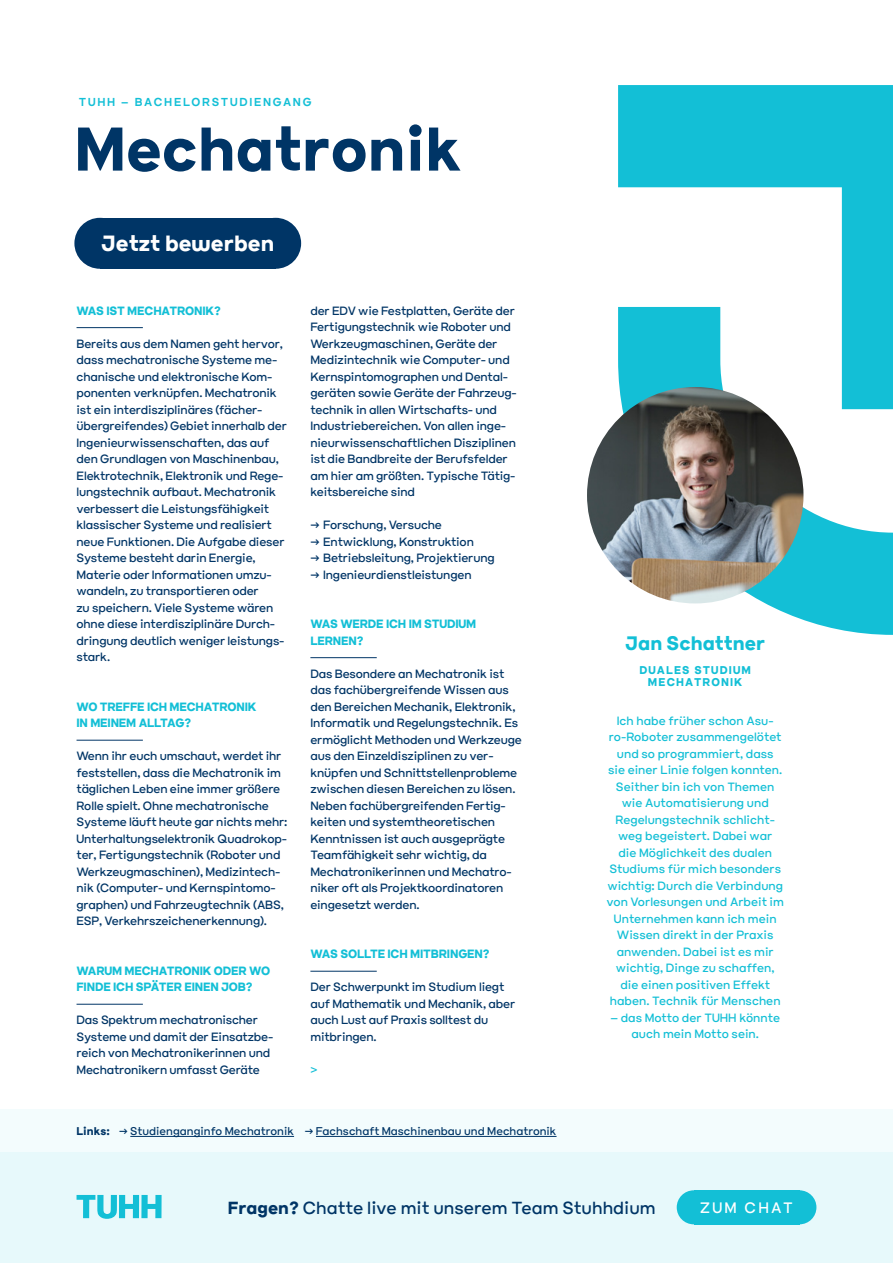
<style>
.page{position:relative;width:893px;height:1263px;background:#fff}
.page>*{position:absolute;margin:0;border:0;box-sizing:border-box;transform-origin:0 0}
.t1{font:700 61.5px "Lunettes";color:#003566}
.t2{font:700 22.05px "Lunettes";color:#fff}
.t3{font:700 19.5px "Lunettes";color:#13bfd6}
.t4{font:17.55px "Lunettes";color:#003566}
.t5{font:15.15px "Lunettes";letter-spacing:.15em;color:#fff}
.t6{font:12px/16.5px "Lunettes";letter-spacing:-.015em;color:#003566}
.t7{font:12px/16.5px "Lunettes";color:#13bfd6;text-align:center}
.t8{font:700 12px/16.5px "Lunettes";letter-spacing:-.015em;color:#13bfd6}
.t9{font:600 11.55px "Lunettes";letter-spacing:.15em;color:#13bfd6}
.t10{font:11.25px "Lunettes";color:#003566}
.t11{font:700 11.25px/12px "Lunettes";letter-spacing:.1em;color:#13bfd6;text-align:center}
.t12{font:700 11.25px "Lunettes";color:#003566}
.s1{font-weight:700}
</style>
<div class="page">
<div style="left:0;top:1152px;width:893px;height:110px;background:#e7f9fb"></div>
<div style="left:0;top:1109px;width:893px;height:43px;background:#f3fcfd"></div>
<svg style="left:77px;top:1195px;width:85px;height:24px"></svg>
<div style="left:677px;top:1190px;width:34px;height:34px;background:#13bfd6;border-radius:50%"></div>
<div style="left:782px;top:1190px;width:34px;height:34px;background:#13bfd6;border-radius:50%"></div>
<div style="left:694px;top:1190px;width:105px;height:34px;background:#13bfd6"></div>
<div style="left:74px;top:218px;width:51px;height:51px;background:#003566;border-radius:50%"></div>
<div style="left:250px;top:218px;width:51px;height:51px;background:#003566;border-radius:50%"></div>
<div style="left:100px;top:218px;width:176px;height:51px;background:#003566"></div>
<svg style="left:618px;top:85px;width:275px;height:550px;fill:#13bfd6"></svg>
<hr style="left:77px;top:327px;width:66px;height:1px;background:#003566">
<hr style="left:77px;top:740px;width:66px;height:1px;background:#003566">
<hr style="left:77px;top:1004px;width:66px;height:1px;background:#003566">
<hr style="left:310px;top:657px;width:67px;height:1px;background:#003566">
<hr style="left:310px;top:971px;width:67px;height:1px;background:#003566">
<img style="left:587px;top:387px;width:216px;height:216px;border-radius:108px">
<hr style="left:130px;top:1136px;width:164px;height:1px;background:#003566">
<hr style="left:316px;top:1136px;width:241px;height:1px;background:#003566">
<p class="t9" style="left:79px;top:94px;width:234px">TUHH – BACHELORSTUDIENGANG</p>
<h1 class="t1" style="left:74px;top:107px;width:390px">Mechatronik</h1>
<h2 class="t2" style="left:101px;top:228px;width:174px">Jetzt bewerben</h2>
<p class="t8" style="left:77px;top:302px;width:146px">WAS IST MECHATRONIK?</p>
<p class="t6" style="left:77px;top:335px;width:212px">Bereits aus dem Namen geht hervor, dass mechatronische Systeme me&shy;chanische und elektronische Kom&shy;ponenten verknüpfen. Mechatronik ist ein interdisziplinäres (fächer&shy;übergreifendes) Gebiet innerhalb der Ingenieurwissenschaften, das auf den Grundlagen von Maschinenbau, Elektrotechnik, Elektronik und Rege&shy;lungstechnik aufbaut. Mechatronik verbessert die Leistungsfähigkeit klassischer Systeme und realisiert neue Funktionen. Die Aufgabe dieser Systeme besteht darin Energie, Materie oder Informationen umzu&shy;wandeln, zu transportieren oder<br>zu speichern. Viele Systeme wären ohne diese interdisziplinäre Durch&shy;dringung deutlich weniger leistungs&shy;stark.</p>
<p class="t8" style="left:77px;top:698px;width:182px">WO TREFFE ICH MECHATRONIK<br>IN MEINEM ALLTAG?</p>
<p class="t6" style="left:77px;top:747px;width:212px">Wenn ihr euch umschaut, werdet ihr feststellen, dass die Mechatronik im täglichen Leben eine immer größere Rolle spielt. Ohne mechatronische Systeme läuft heute gar nichts mehr:<br>Unterhaltungselektronik Quadrokop&shy;ter, Fertigungstechnik (Roboter und Werkzeugmaschinen), Medizintech&shy;nik (Computer- und Kernspintomo&shy;graphen) und Fahrzeugtechnik (ABS, ESP, Verkehrszeichenerkennung).</p>
<p class="t8" style="left:77px;top:962px;width:195px">WARUM MECHATRONIK ODER WO<br>FINDE ICH SPÄTER EINEN JOB?</p>
<p class="t6" style="left:77px;top:1011px;width:198px">Das Spektrum mechatronischer<br>Systeme und damit der Einsatzbe&shy;reich von Mechatronikerinnen und<br>Mechatronikern umfasst Geräte</p>
<p class="t6" style="left:310px;top:302px;width:208px">der EDV wie Festplatten, Geräte der Fertigungstechnik wie Roboter und Werkzeugmaschinen, Geräte der Medizintechnik wie Computer- und Kernspintomographen und Dental&shy;geräten sowie Geräte der Fahrzeug&shy;technik in allen Wirtschafts- und Industriebereichen. Von allen inge&shy;nieurwissenschaftlichen Disziplinen ist die Bandbreite der Berufsfelder am hier am größten. Typische Tätig&shy;keitsbereiche sind</p>
<p class="t6" style="left:310px;top:516px;width:133px">→ Forschung, Versuche</p>
<p class="t6" style="left:310px;top:533px;width:165px">→ Entwicklung, Konstruktion</p>
<p class="t6" style="left:310px;top:549px;width:186px">→ Betriebsleitung, Projektierung</p>
<p class="t6" style="left:310px;top:566px;width:163px">→ Ingenieurdienstleistungen</p>
<p class="t8" style="left:310px;top:615px;width:167px">WAS WERDE ICH IM STUDIUM<br>LERNEN?</p>
<p class="t6" style="left:310px;top:665px;width:213px">Das Besondere an Mechatronik ist das fachübergreifende Wissen aus den Bereichen Mechanik, Elektronik, Informatik und Regelungstechnik. Es ermöglicht Methoden und Werkzeuge aus den Einzeldisziplinen zu ver&shy;knüpfen und Schnittstellenprobleme zwischen diesen Bereichen zu lösen.<br>Neben fachübergreifenden Fertig&shy;keiten und systemtheoretischen Kenntnissen ist auch ausgeprägte Teamfähigkeit sehr wichtig, da Mechatronikerinnen und Mechatro&shy;niker oft als Projektkoordinatoren eingesetzt werden.</p>
<p class="t8" style="left:310px;top:945px;width:181px">WAS SOLLTE ICH MITBRINGEN?</p>
<p class="t6" style="left:310px;top:978px;width:206px">Der Schwerpunkt im Studium liegt auf Mathematik und Mechanik, aber auch Lust auf Praxis solltest du mitbringen.</p>
<p class="t7" style="left:310px;top:1061px;width:9px">&gt;</p>
<p class="t12" style="left:77px;top:1124px;width:35px">Links:</p>
<p class="t10" style="left:119px;top:1124px;width:439px">→ Studienganginfo Mechatronik → Fachschaft Maschinenbau und Mechatronik</p>
<h3 class="t3" style="left:625px;top:630px;width:141px">Jan Schattner</h3>
<p class="t11" style="left:639px;top:664px;width:113px">DUALES STUDIUM<br>MECHATRONIK</p>
<p class="t7" style="left:606px;top:712px;width:179px">Ich habe früher schon Asu&shy;ro-Roboter zusammengelötet und so programmiert, dass<br>sie einer Linie folgen konnten.<br>Seither bin ich von Themen wie Automatisierung und<br>Regelungstechnik schlicht&shy;weg begeistert. Dabei war<br>die Möglichkeit des dualen<br>Studiums für mich besonders wichtig: Durch die Verbindung von Vorlesungen und Arbeit im<br>Unternehmen kann ich mein<br>Wissen direkt in der Praxis anwenden. Dabei ist es mir wichtig, Dinge zu schaffen, die einen positiven Effekt haben. Technik für Menschen</p>
<p class="t7" style="left:610px;top:1009px;width:171px">– das Motto der TUHH könnte auch mein Motto sein.</p>
<h3 class="t4" style="left:228px;top:1196px;width:429px"><span class="s1">Fragen?</span> Chatte live mit unserem Team Stuhhdium</h3>
<p class="t5" style="left:700px;top:1197px;width:94px">ZUM CHAT</p>
</div>
